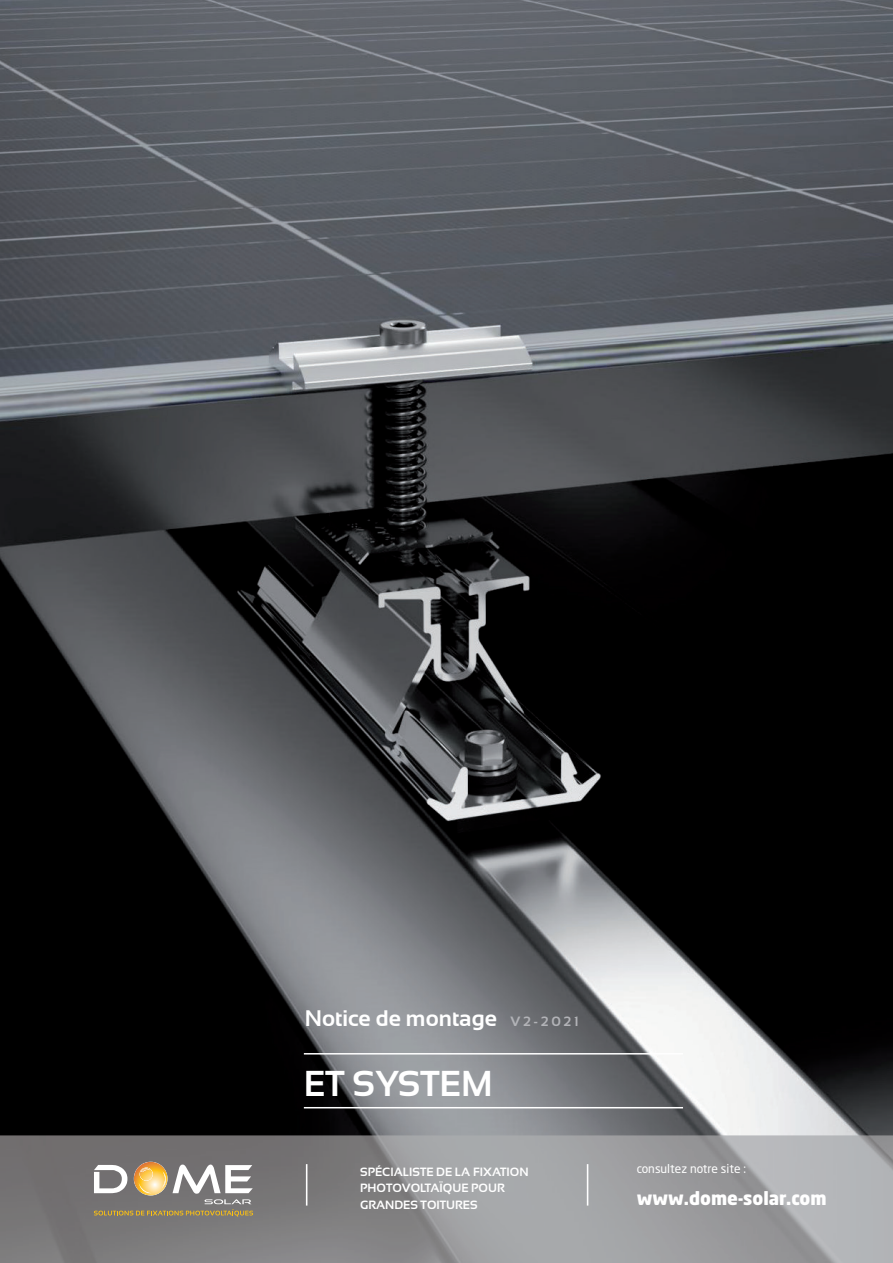
<style>
.page{position:relative;width:893px;height:1263px;background:#fff}
.page>*{position:absolute;margin:0;border:0;box-sizing:border-box;transform-origin:0 0}
.t1{font:700 36px "Sansation";color:#fff}
.t2{font:700 22.5px "Sansation";color:#fff}
.t3{font:900 18px "Neo Sans Std";color:#fff}
.t4{font:700 12px/16.5px "Sansation";color:#fff}
.t5{font:12px "Neo Sans Std";color:#fff}
.s1{font-size:13.5px;color:#b2b3b7}
</style>
<div class="page">
<img style="left:0;top:0;width:893px;height:1263px">
<hr style="left:306px;top:1164px;width:1px;height:41px;background:#fff">
<hr style="left:587px;top:1164px;width:1px;height:41px;background:#fff">
<svg style="left:94px;top:1162px;width:159px;height:55px"></svg>
<hr style="left:304px;top:1053px;width:379px;height:1px;background:#fff">
<hr style="left:304px;top:1107px;width:379px;height:1px;background:#fff">
<h2 class="t2" style="left:305px;top:1010px;width:275px">Notice de montage <span class="s1">V 2 - 2 0 2 1</span></h2>
<h1 class="t1" style="left:304px;top:1070px;width:191px">ET SYSTEM</h1>
<p class="t4" style="left:360px;top:1164px;width:170px">SPÉCIALISTE DE LA FIXATION<br>PHOTOVOLTAÏQUE POUR<br>GRANDES TOITURES</p>
<p class="t5" style="left:637px;top:1162px;width:111px">consultez notre site :</p>
<h3 class="t3" style="left:637px;top:1188px;width:191px">www.dome-solar.com</h3>
</div>
